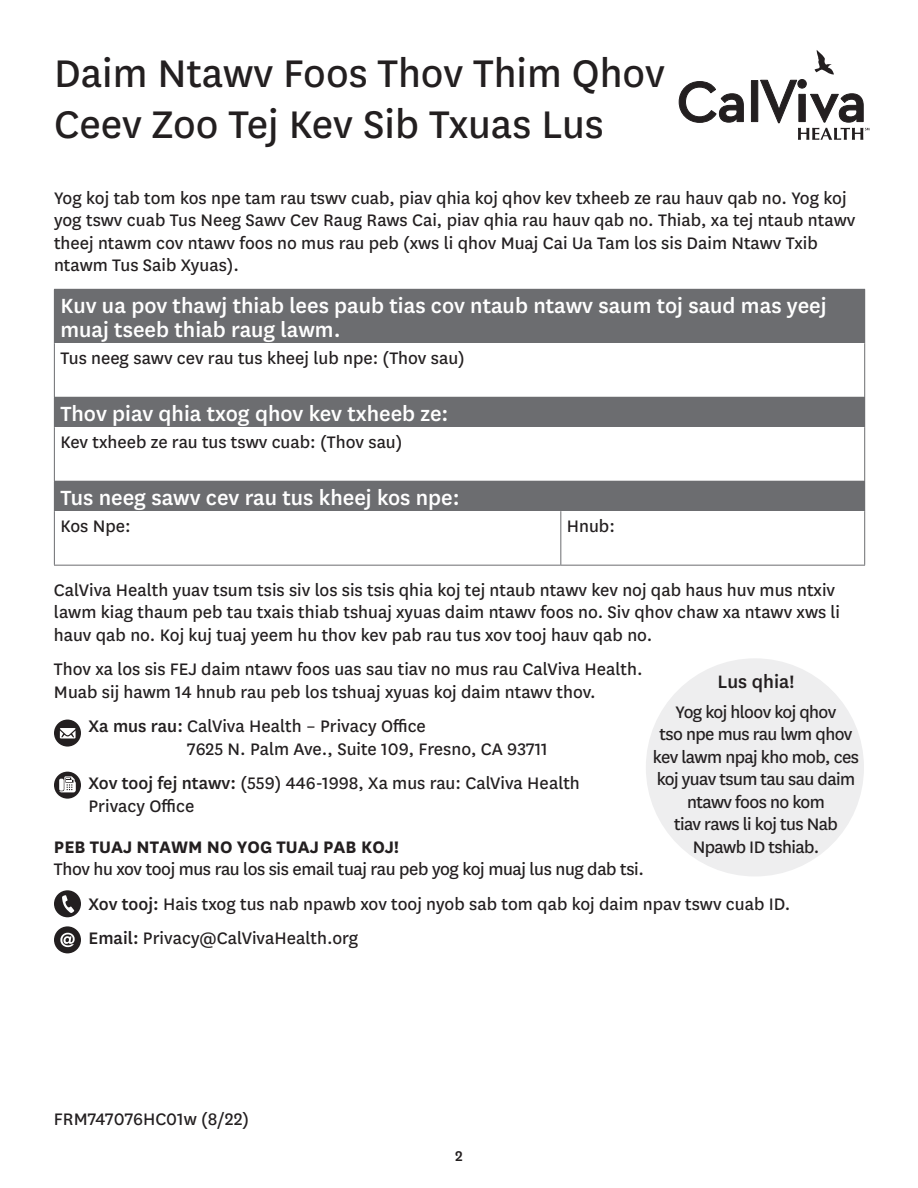
<style>
.page{position:relative;width:918px;height:1188px;background:#fff}
.page>*{position:absolute;margin:0;border:0;box-sizing:border-box;transform-origin:0 0}
.t1{font:45px/51px "Centene Sans";color:#231f20}
.t2{font:500 24px/24px "Centene Sans";color:#fff}
.t3{font:500 21px "Centene Sans";color:#231f20}
.t4{font:19.5px/22.5px "Centene Sans";color:#231f20}
.t5{font:19.5px/22.5px "Centene Sans";letter-spacing:-.03em;color:#231f20;text-align:center}
.t6{font:19.5px "Centene Sans";letter-spacing:-.02em;color:#231f20}
.t7{font:700 19.5px "Centene Sans";color:#231f20}
.t8{font:500 16.5px "Centene Sans";color:#231f20}
.s1{font-weight:500}
</style>
<div class="page">
<div style="left:54px;top:289px;width:811px;height:54px;background:#6c6d70"></div>
<div style="left:54px;top:397px;width:811px;height:30px;background:#6c6d70"></div>
<div style="left:54px;top:481px;width:811px;height:30px;background:#6c6d70"></div>
<hr style="left:864px;top:343px;width:1px;height:54px;background:#6c6d70">
<hr style="left:864px;top:427px;width:1px;height:54px;background:#6c6d70">
<hr style="left:54px;top:343px;width:1px;height:54px;background:#6c6d70">
<hr style="left:54px;top:427px;width:1px;height:54px;background:#6c6d70">
<hr style="left:54px;top:511px;width:1px;height:54px;background:#6c6d70">
<hr style="left:560px;top:511px;width:1px;height:54px;background:#6c6d70">
<hr style="left:864px;top:511px;width:1px;height:54px;background:#6c6d70">
<hr style="left:54px;top:565px;width:507px;height:1px;background:#6c6d70">
<hr style="left:561px;top:565px;width:304px;height:1px;background:#6c6d70">
<div style="left:54px;top:720px;width:27px;height:27px;background:#231f20;border-radius:50%"></div>
<svg style="left:60px;top:728px;width:16px;height:10px"></svg>
<div style="left:54px;top:772px;width:27px;height:27px;background:#231f20;border-radius:50%"></div>
<svg style="left:59px;top:776px;width:17px;height:16px"></svg>
<div style="left:646px;top:658px;width:218px;height:218px;background:#eeeeef;border-radius:50%"></div>
<svg style="left:54px;top:890px;width:27px;height:27px"></svg>
<div style="left:54px;top:926px;width:27px;height:27px;background:#231f20;border-radius:50%"></div>
<svg style="left:60px;top:933px;width:15px;height:14px"></svg>
<svg style="left:679px;top:50px;width:190px;height:90px"></svg>
<h1 class="t1" style="left:54px;top:45px;width:612px">Daim Ntawv Foos Thov Thim Qhov<br>Ceev Zoo Tej Kev Sib Txuas Lus</h1>
<p class="t4" style="left:54px;top:185px;width:803px">Yog koj tab tom kos npe tam rau tswv cuab, piav qhia koj qhov kev txheeb ze rau hauv qab no. Yog koj yog tswv cuab Tus Neeg Sawv Cev Raug Raws Cai, piav qhia rau hauv qab no. Thiab, xa tej ntaub ntawv theej ntawm cov ntawv foos no mus rau peb (xws li qhov Muaj Cai Ua Tam los sis Daim Ntawv Txib ntawm Tus Saib Xyuas).</p>
<h2 class="t2" style="left:60px;top:293px;width:768px">Kuv ua pov thawj thiab lees paub tias cov ntaub ntawv saum toj saud mas yeej muaj tseeb thiab raug lawm.</h2>
<p class="t4" style="left:60px;top:346px;width:406px">Tus neeg sawv cev rau tus kheej lub npe: (Thov sau)</p>
<h2 class="t2" style="left:60px;top:400px;width:390px">Thov piav qhia txog qhov kev txheeb ze:</h2>
<p class="t4" style="left:60px;top:430px;width:344px">Kev txheeb ze rau tus tswv cuab: (Thov sau)</p>
<h2 class="t2" style="left:60px;top:484px;width:401px">Tus neeg sawv cev rau tus kheej kos npe:</h2>
<p class="t4" style="left:60px;top:514px;width:72px">Kos Npe:</p>
<p class="t4" style="left:567px;top:514px;width:50px">Hnub:</p>
<p class="t4" style="left:54px;top:577px;width:788px">CalViva Health yuav tsum tsis siv los sis tsis qhia koj tej ntaub ntawv kev noj qab haus huv mus ntxiv lawm kiag thaum peb tau txais thiab tshuaj xyuas daim ntawv foos no. Siv qhov chaw xa ntawv xws li hauv qab no. Koj kuj tuaj yeem hu thov kev pab rau tus xov tooj hauv qab no.</p>
<p class="t4" style="left:54px;top:657px;width:590px">Thov xa los sis FEJ daim ntawv foos uas sau tiav no mus rau CalViva Health.</p>
<p class="t4" style="left:54px;top:679px;width:543px">Muab sij hawm 14 hnub rau peb los tshuaj xyuas koj daim ntawv thov.</p>
<p class="t4" style="left:187px;top:714px;width:362px;text-indent:-99px"><span class="s1">Xa mus rau:</span> CalViva Health – Privacy Office<br>7625 N. Palm Ave., Suite 109, Fresno, CA 93711</p>
<p class="t4" style="left:88px;top:771px;width:493px"><span class="s1">Xov tooj fej ntawv:</span> (559) 446-1998, Xa mus rau: CalViva Health<br>Privacy Office</p>
<h3 class="t3" style="left:718px;top:668px;width:78px">Lus qhia!</h3>
<p class="t5" style="left:653px;top:700px;width:208px">Yog koj hloov koj qhov<br>tso npe mus rau lwm qhov kev lawm npaj kho mob, ces koj yuav tsum tau sau daim ntawv foos no kom<br>tiav raws li koj tus Nab</p>
<h3 class="t7" style="left:54px;top:833px;width:346px">PEB TUAJ NTAWM NO YOG TUAJ PAB KOJ!</h3>
<p class="t5" style="left:693px;top:835px;width:128px">Npawb ID tshiab.</p>
<p class="t6" style="left:54px;top:856px;width:591px">Thov hu xov tooj mus rau los sis email tuaj rau peb yog koj muaj lus nug dab tsi.</p>
<p class="t4" style="left:88px;top:892px;width:703px"><span class="s1">Xov tooj:</span> Hais txog tus nab npawb xov tooj nyob sab tom qab koj daim npav tswv cuab ID.</p>
<p class="t4" style="left:88px;top:926px;width:271px"><span class="s1">Email:</span> Privacy@CalVivaHealth.org</p>
<p class="t4" style="left:54px;top:1107px;width:197px">FRM747076HC01w (8/22)</p>
<p class="t8" style="left:455px;top:1145px;width:9px">2</p>
</div>
